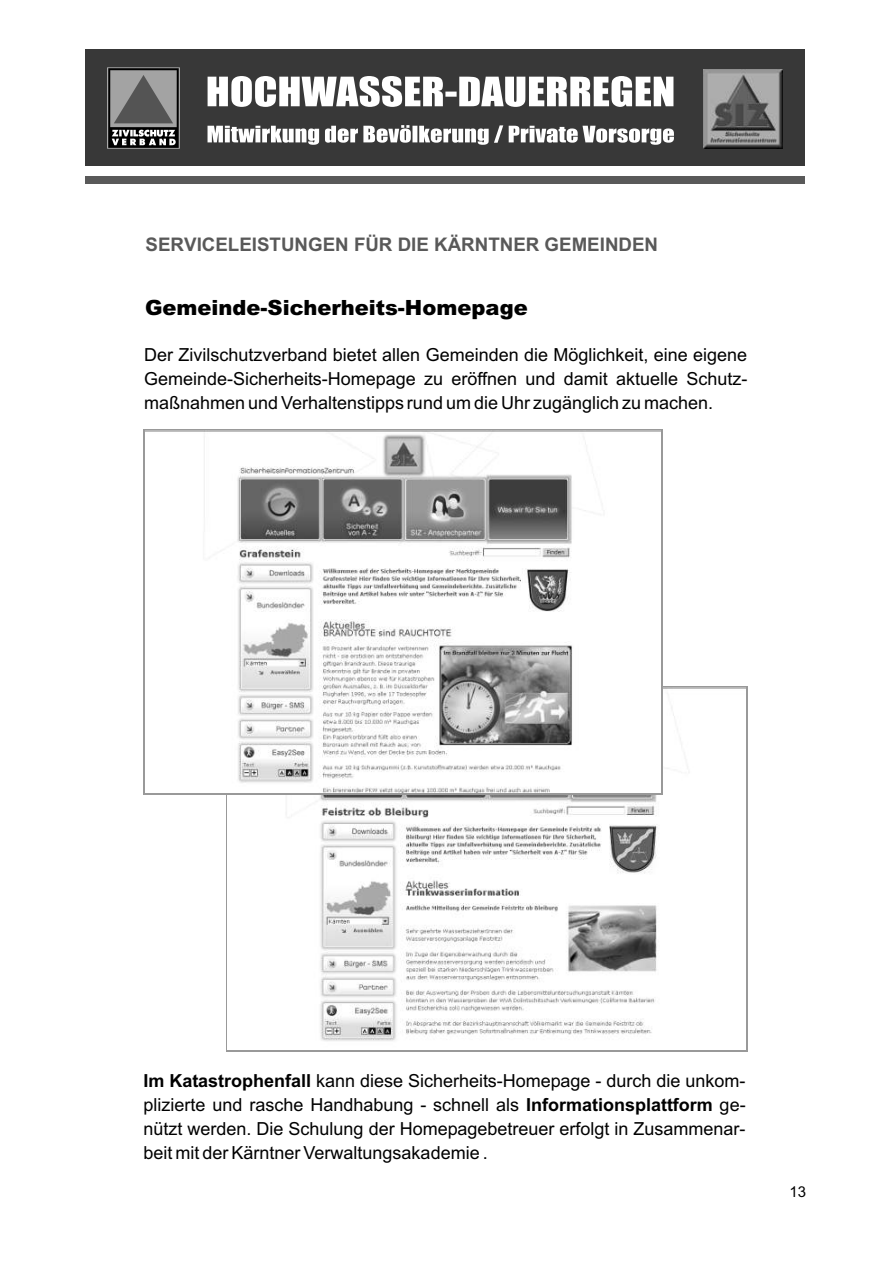
<style>
.page{position:relative;width:894px;height:1263px;background:#fff}
.page>*{position:absolute;margin:0;border:0;box-sizing:border-box;transform-origin:0 0}
.t1{font:900 21px "Arial";color:#000}
.t2{font:700 18.75px "Arial";color:#595959}
.t3{font:18px/24.2px "Arial";color:#000;text-align:justify}
.t4{font:15px "Arial";color:#000}
.s1{font-weight:700}
</style>
<div class="page">
<div style="left:85px;top:49px;width:720px;height:117px;background:#383838"></div>
<svg style="left:107px;top:67px;width:73px;height:82px"></svg>
<div style="left:108px;top:68px;width:71px;height:80px;background:linear-gradient(to right,#000,#000)"></div>
<div style="left:110px;top:70px;width:67px;height:57px;background:#a3a3a3"></div>
<svg style="left:112px;top:130px;width:64px;height:15px"></svg>
<svg style="left:114px;top:75px;width:59px;height:48px"></svg>
<img style="left:704px;top:69px;width:79px;height:79px">
<div style="left:85px;top:176px;width:720px;height:8px;background:#595959"></div>
<svg style="left:208px;top:125px;width:466px;height:20px"></svg>
<svg style="left:208px;top:76px;width:465px;height:31px"></svg>
<img style="left:286px;top:688px;width:459px;height:353px">
<img style="left:146px;top:430px;width:515px;height:363px">
<p class="t2" style="left:146px;top:237px;width:514px">SERVICELEISTUNGEN FÜR DIE KÄRNTNER GEMEINDEN</p>
<p class="t1" style="left:145px;top:300px;width:384px">Gemeinde-Sicherheits-Homepage</p>
<p class="t3" style="left:144px;top:344px;width:605px">Der Zivilschutzverband bietet allen Gemeinden die Möglichkeit, eine eigene Gemeinde-Sicherheits-Homepage zu eröffnen und damit aktuelle Schutz&shy;maßnahmen und Verhaltenstipps rund um die Uhr zugänglich zu machen.</p>
<p class="t3" style="left:144px;top:1070px;width:604px"><span class="s1">Im Katastrophenfall</span> kann diese Sicherheits-Homepage - durch die unkom&shy;plizierte und rasche Handhabung - schnell als <span class="s1">Informationsplattform</span> ge&shy;nützt werden. Die Schulung der Homepagebetreuer erfolgt in Zusammenar&shy;beit mit der Kärntner Verwaltungsakademie .</p>
<p class="t4" style="left:789px;top:1186px;width:18px">13</p>
</div>
